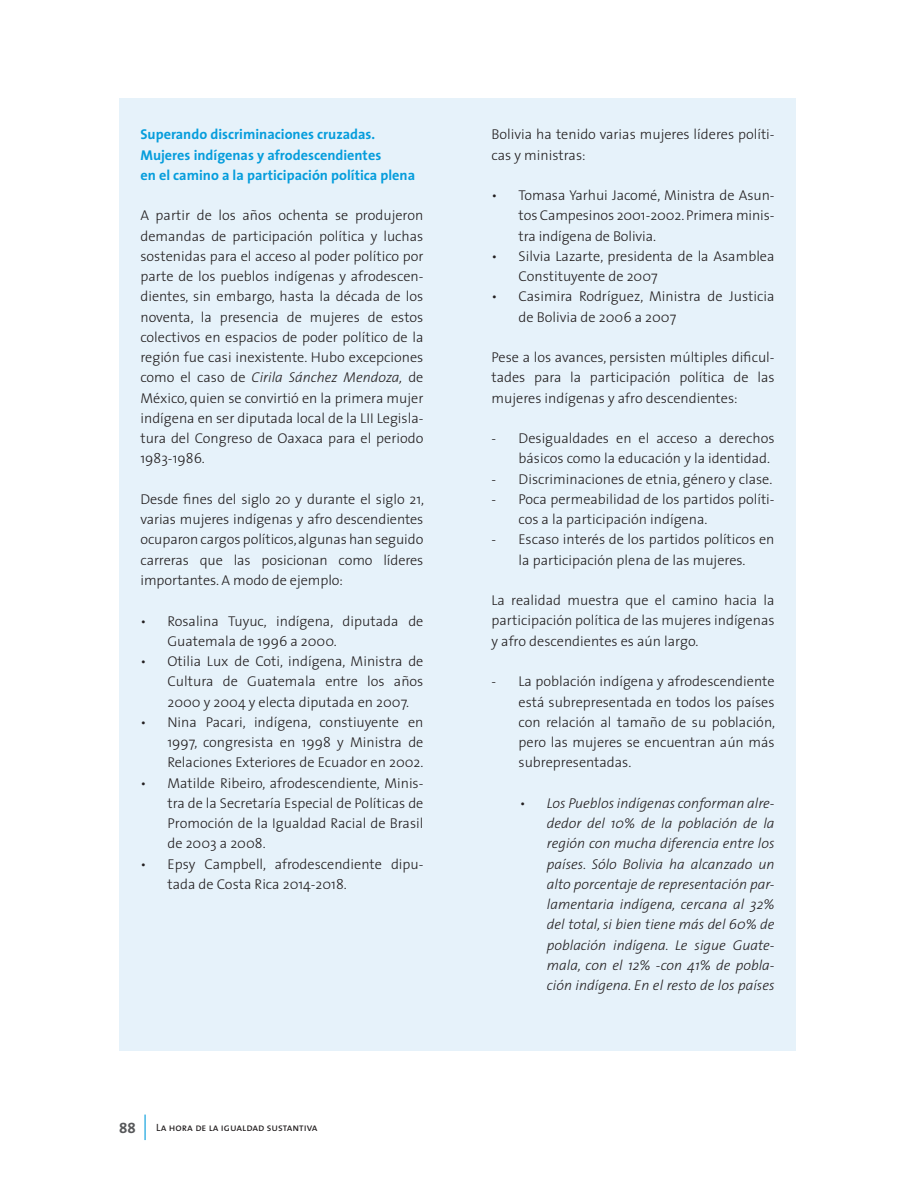
<style>
.page{position:relative;width:915px;height:1191px;background:#fff}
.page>*{position:absolute;margin:0;border:0;box-sizing:border-box;transform-origin:0 0}
.t1{font:15px "The Sans Bold Caps";color:#57585a}
.t2{font:300 14.25px/20.2px "The Sans";color:#231f20;text-align:justify}
.t3{font:italic 300 14.25px/20.2px "The Sans";color:#231f20;text-align:justify}
.t4{font:700 14.25px/20.2px "The Sans";color:#069ddc}
.t5{font:10.5px "The Sans Caps";color:#231f20}
.s1{font-style:italic}
.s2{font-style:normal}
</style>
<div class="page">
<hr style="left:144px;top:1114px;width:2px;height:26px;background:#069ddc">
<div style="left:119px;top:99px;width:676px;height:952px;background:#e6f2fa"></div>
<p class="t4" style="left:140px;top:124px;width:276px">Superando discriminaciones cruzadas.<br>Mujeres indígenas y afrodescendientes<br>en el camino a la participación política plena</p>
<p class="t2" style="left:140px;top:205px;width:284px">A partir de los años ochenta se produjeron demandas de participación política y luchas sostenidas para el acceso al poder político por parte de los pueblos indígenas y afrodescen&shy;dientes, sin embargo, hasta la década de los noventa, la presencia de mujeres de estos colectivos en espacios de poder político de la región fue casi inexistente. Hubo excepciones como el caso de <span class="s1">Cirila Sánchez Mendoza,</span> de México, quien se convirtió en la primera mujer indígena en ser diputada local de la LII Legisla&shy;tura del Congreso de Oaxaca para el periodo 1983-1986.</p>
<p class="t2" style="left:140px;top:488px;width:285px">Desde fines del siglo 20 y durante el siglo 21, varias mujeres indígenas y afro descendientes ocuparon cargos políticos, algunas han seguido carreras que las posicionan como líderes importantes. A modo de ejemplo:</p>
<p class="t2" style="left:167px;top:610px;width:257px;text-indent:-27px">• Rosalina Tuyuc, indígena, diputada de<br>Guatemala de 1996 a 2000.</p>
<p class="t2" style="left:167px;top:650px;width:257px;text-indent:-27px">• Otilia Lux de Coti, indígena, Ministra de Cultura de Guatemala entre los años 2000 y 2004 y electa diputada en 2007.</p>
<p class="t2" style="left:167px;top:711px;width:257px;text-indent:-27px">• Nina Pacari, indígena, constiuyente en 1997, congresista en 1998 y Ministra de Relaciones Exteriores de Ecuador en 2002.</p>
<p class="t2" style="left:167px;top:772px;width:257px;text-indent:-27px">• Matilde Ribeiro, afrodescendiente, Minis&shy;tra de la Secretaría Especial de Políticas de Promoción de la Igualdad Racial de Brasil de 2003 a 2008.</p>
<p class="t2" style="left:167px;top:853px;width:257px;text-indent:-27px">• Epsy Campbell, afrodescendiente dipu&shy;tada de Costa Rica 2014-2018.</p>
<p class="t1" style="left:119px;top:1115px;width:18px">88</p>
<p class="t5" style="left:156px;top:1118px;width:163px">La hora de la igualdad sustantiva</p>
<p class="t2" style="left:491px;top:124px;width:284px">Bolivia ha tenido varias mujeres líderes políti&shy;cas y ministras:</p>
<p class="t2" style="left:518px;top:185px;width:257px;text-indent:-27px">• Tomasa Yarhui Jacomé, Ministra de Asun&shy;tos Campesinos 2001-2002. Primera minis&shy;tra indígena de Bolivia.</p>
<p class="t2" style="left:518px;top:245px;width:257px;text-indent:-27px">• Silvia Lazarte, presidenta de la Asamblea<br>Constituyente de 2007</p>
<p class="t2" style="left:518px;top:286px;width:257px;text-indent:-27px">• Casimira Rodríguez, Ministra de Justicia de Bolivia de 2006 a 2007</p>
<p class="t2" style="left:491px;top:347px;width:284px">Pese a los avances, persisten múltiples dificul&shy;tades para la participación política de las mujeres indígenas y afro descendientes:</p>
<p class="t2" style="left:518px;top:428px;width:257px;text-indent:-27px">- Desigualdades en el acceso a derechos básicos como la educación y la identidad.</p>
<p class="t2" style="left:491px;top:468px;width:282px">- Discriminaciones de etnia, género y clase.</p>
<p class="t2" style="left:518px;top:488px;width:257px;text-indent:-27px">- Poca permeabilidad de los partidos políti&shy;cos a la participación indígena.</p>
<p class="t2" style="left:491px;top:529px;width:284px;text-align:center">- Escaso interés de los partidos políticos en la participación plena de las mujeres.</p>
<p class="t2" style="left:491px;top:590px;width:284px">La realidad muestra que el camino hacia la participación política de las mujeres indígenas y afro descendientes es aún largo.</p>
<p class="t2" style="left:518px;top:671px;width:258px;text-indent:-27px">- La población indígena y afrodescendiente está subrepresentada en todos los países con relación al tamaño de su población, pero las mujeres se encuentran aún más subrepresentadas.</p>
<p class="t3" style="left:546px;top:792px;width:229px;text-indent:-27px"><span class="s2">•</span> Los Pueblos indígenas conforman alre&shy;dedor del 10% de la población de la región con mucha diferencia entre los países. Sólo Bolivia ha alcanzado un alto porcentaje de representación par&shy;lamentaria indígena, cercana al 32% del total, si bien tiene más del 60% de población indígena. Le sigue Guate&shy;mala, con el 12% -con 41% de pobla&shy;ción indígena. En el resto de los países</p>
</div>
